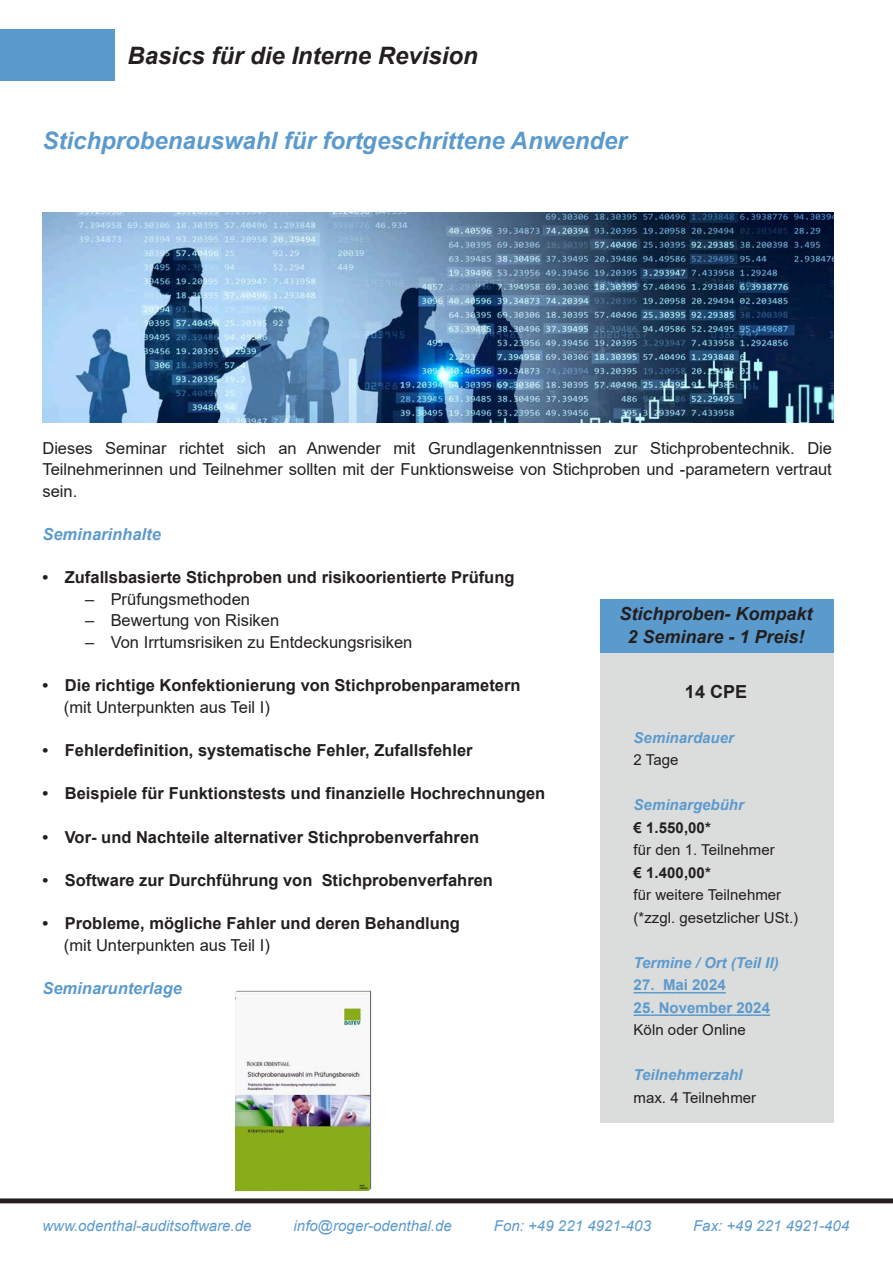
<style>
.page{position:relative;width:893px;height:1263px;background:#fff}
.page>*{position:absolute;margin:0;border:0;box-sizing:border-box;transform-origin:0 0}
.t1{font:italic 700 24px "Arial";color:#5b9acd}
.t2{font:italic 700 24px "Arial";color:#231f20}
.t3{font:italic 700 18px/22.5px "Arial";color:#231f20;text-align:center}
.t4{font:700 18px "Arial";color:#231f20}
.t5{font:700 16.5px "Arial";color:#231f20}
.t6{font:16.5px/21.6px "Arial";color:#231f20;text-align:justify}
.t7{font:italic 700 16.5px "Arial";color:#5b9acd}
.t8{font:15px/22.5px "Arial";letter-spacing:.005em;color:#231f20}
.t9{font:italic 15px "Arial";letter-spacing:.005em;color:#5b9acd}
.t10{font:italic 700 15px "Arial";color:#5b9acd}
.t11{font:700 15px "Arial";letter-spacing:.005em;color:#5b9acd}
.t12{font:700 15px "Arial";letter-spacing:.005em;color:#231f20}
</style>
<div class="page">
<svg style="left:0;top:1198px;width:893px;height:5px;background:#373334"></svg>
<div style="left:0;top:30px;width:115px;height:51px;background:#5b9acd"></div>
<div style="left:600px;top:638px;width:233px;height:485px;background:#dbdcdc"></div>
<svg style="left:634px;top:992px;width:92px;height:1px"></svg>
<svg style="left:634px;top:1014px;width:136px;height:2px"></svg>
<div style="left:600px;top:600px;width:233px;height:53px;background:#5b9acd"></div>
<img style="left:43px;top:213px;width:790px;height:209px">
<img style="left:235px;top:991px;width:134px;height:200px">
<h1 class="t2" style="left:128px;top:42px;width:352px">Basics für die Interne Revision</h1>
<h1 class="t1" style="left:43px;top:128px;width:586px">Stichprobenauswahl für fortgeschrittene Anwender</h1>
<p class="t6" style="left:43px;top:437px;width:791px">Dieses Seminar richtet sich an Anwender mit Grundlagenkenntnissen zur Stichprobentechnik. Die Teilnehmerinnen und Teilnehmer sollten mit der Funktionsweise von Stichproben und -parametern vertraut sein.</p>
<p class="t7" style="left:43px;top:525px;width:120px">Seminarinhalte</p>
<p class="t5" style="left:43px;top:568px;width:473px">• Zufallsbasierte Stichproben und risikoorientierte Prüfung</p>
<p class="t6" style="left:85px;top:588px;width:167px">– Prüfungsmethoden</p>
<p class="t6" style="left:85px;top:610px;width:196px">– Bewertung von Risiken</p>
<p class="t6" style="left:85px;top:631px;width:329px">– Von Irrtumsrisiken zu Entdeckungsrisiken</p>
<p class="t5" style="left:43px;top:676px;width:480px">• Die richtige Konfektionierung von Stichprobenparametern</p>
<p class="t6" style="left:64px;top:696px;width:208px">(mit Unterpunkten aus Teil I)</p>
<p class="t5" style="left:43px;top:741px;width:432px">• Fehlerdefinition, systematische Fehler, Zufallsfehler</p>
<p class="t5" style="left:43px;top:784px;width:504px">• Beispiele für Funktionstests und finanzielle Hochrechnungen</p>
<p class="t5" style="left:43px;top:827px;width:438px">• Vor- und Nachteile alternativer Stichprobenverfahren</p>
<p class="t5" style="left:43px;top:871px;width:452px">• Software zur Durchführung von Stichprobenverfahren</p>
<p class="t5" style="left:43px;top:914px;width:419px">• Probleme, mögliche Fahler und deren Behandlung</p>
<p class="t6" style="left:64px;top:934px;width:208px">(mit Unterpunkten aus Teil I)</p>
<p class="t7" style="left:43px;top:979px;width:141px">Seminarunterlage</p>
<p class="t3" style="left:620px;top:603px;width:194px">Stichproben- Kompakt<br>2 Seminare - 1 Preis!</p>
<p class="t4" style="left:685px;top:681px;width:64px">14 CPE</p>
<p class="t10" style="left:634px;top:729px;width:102px">Seminardauer</p>
<p class="t8" style="left:634px;top:749px;width:46px">2 Tage</p>
<p class="t10" style="left:634px;top:797px;width:112px">Seminargebühr</p>
<p class="t12" style="left:634px;top:819px;width:79px">€ 1.550,00*</p>
<p class="t8" style="left:634px;top:839px;width:143px">für den 1. Teilnehmer</p>
<p class="t12" style="left:634px;top:864px;width:79px">€ 1.400,00*</p>
<p class="t8" style="left:634px;top:884px;width:166px">für weitere Teilnehmer (*zzgl. gesetzlicher USt.)</p>
<p class="t10" style="left:634px;top:954px;width:147px">Termine / Ort (Teil II)</p>
<p class="t11" style="left:634px;top:977px;width:94px">27. Mai 2024</p>
<p class="t11" style="left:634px;top:999px;width:138px">25. November 2024</p>
<p class="t8" style="left:634px;top:1019px;width:114px">Köln oder Online</p>
<p class="t10" style="left:634px;top:1067px;width:110px">Teilnehmerzahl</p>
<p class="t8" style="left:634px;top:1086px;width:124px">max. 4 Teilnehmer</p>
<p class="t9" style="left:43px;top:1218px;width:211px">www.odenthal-auditsoftware.de</p>
<p class="t9" style="left:294px;top:1218px;width:160px">info@roger-odenthal.de</p>
<p class="t9" style="left:494px;top:1218px;width:159px">Fon: +49 221 4921-403</p>
<p class="t9" style="left:693px;top:1218px;width:158px">Fax: +49 221 4921-404</p>
</div>
